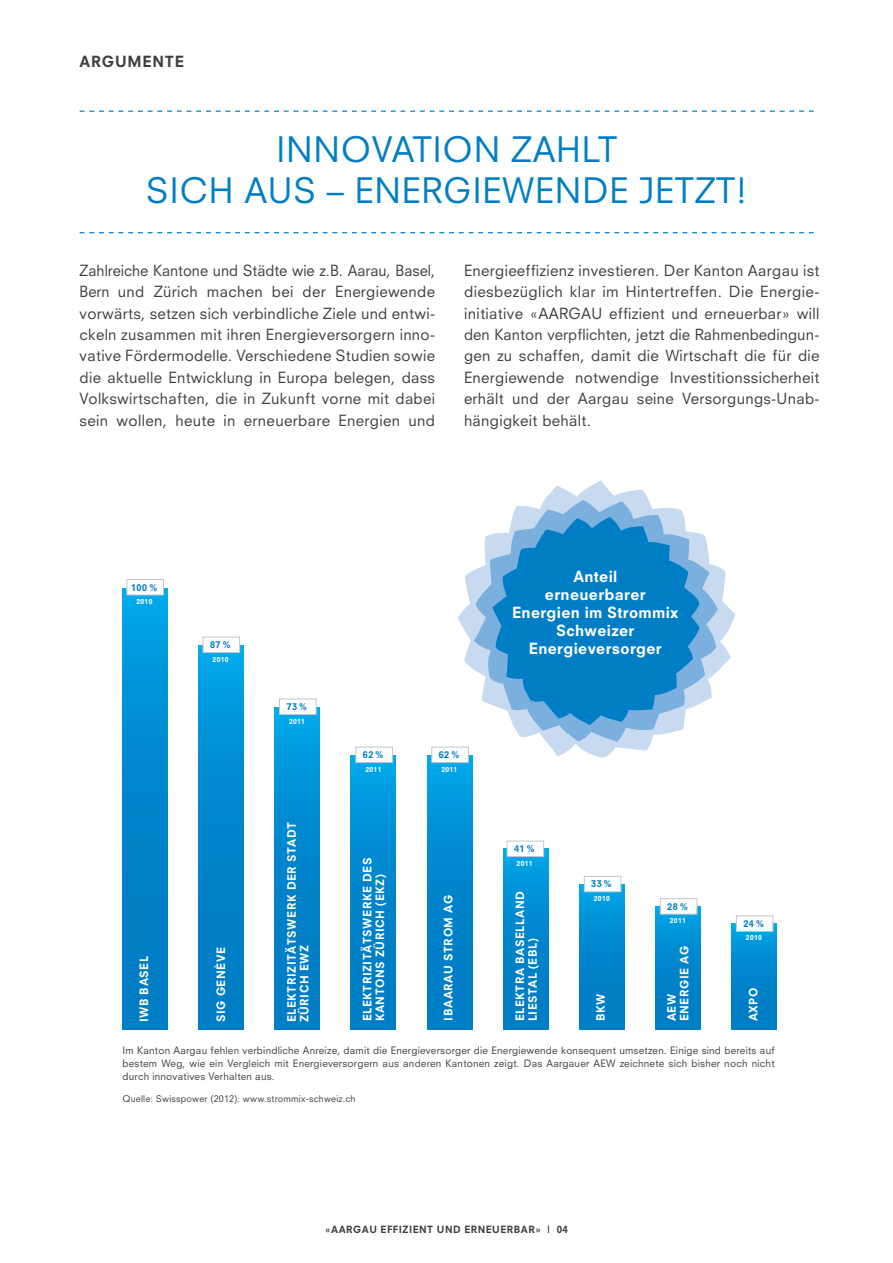
<style>
.page{position:relative;width:893px;height:1263px;background:#fff}
.page>*{position:absolute;margin:0;border:0;box-sizing:border-box;transform-origin:0 0}
.t1{font:34.2px/41.1px "Neuzeit S";letter-spacing:.02em;color:#007ec5;text-align:center}
.t2{font:15px/21.3px "Neuzeit S";letter-spacing:.02em;color:#3e3e3f;text-align:justify}
.t3{font:800 15px/18px "Neuzeit S";letter-spacing:.02em;color:#fff;text-align:center}
.t4{font:800 15px "Neuzeit S";letter-spacing:.05em;color:#3e3e3f}
.t5{font:800 11.25px/12.8px "Neuzeit S";letter-spacing:.05em;color:#fff}
.t6{font:9.9px/12.6px "Neuzeit S";letter-spacing:.02em;color:#3e3e3f;text-align:justify}
.t7{font:800 9.75px "Neuzeit S";letter-spacing:.05em;color:#3e3e3f}
.t8{font:800 9.15px "Neuzeit S";letter-spacing:.05em;color:#007ec5}
.t9{font:9px "Neuzeit S";letter-spacing:.02em;color:#3e3e3f}
.t10{font:800 6.75px "Neuzeit S";letter-spacing:.05em;color:#fff}
</style>
<div class="page">
<svg style="left:80px;top:232px;width:734px;height:1px"></svg>
<svg style="left:80px;top:111px;width:734px;height:1px"></svg>
<div style="left:732px;top:924px;width:45px;height:106px;background:linear-gradient(to bottom,#009ee1,#0076be)"></div>
<div style="left:655px;top:906px;width:45px;height:124px;background:linear-gradient(to bottom,#0fa1df,#0074bf)"></div>
<div style="left:579px;top:884px;width:45px;height:146px;background:linear-gradient(to bottom,#09a0e0,#0075be)"></div>
<div style="left:503px;top:849px;width:45px;height:181px;background:linear-gradient(to bottom,#009ee2,#0075bd)"></div>
<div style="left:427px;top:756px;width:45px;height:274px;background:linear-gradient(to bottom,#049fe1,#0075be)"></div>
<div style="left:351px;top:756px;width:45px;height:274px;background:linear-gradient(to bottom,#049fe1,#0075be)"></div>
<div style="left:275px;top:707px;width:45px;height:323px;background:linear-gradient(to bottom,#009fe2,#0075bd)"></div>
<div style="left:199px;top:645px;width:45px;height:385px;background:linear-gradient(to bottom,#009fe2,#0075bd)"></div>
<div style="left:123px;top:588px;width:44px;height:442px;background:linear-gradient(to bottom,#009fe2,#0075bd)"></div>
<div style="left:127px;top:579px;width:37px;height:16px;background:#fff;border:1px solid #c1c7cb"></div>
<div style="left:203px;top:637px;width:37px;height:16px;background:#fff;border:1px solid #c1c7cb"></div>
<div style="left:279px;top:699px;width:37px;height:16px;background:#fff;border:1px solid #c1c7cb"></div>
<div style="left:356px;top:747px;width:37px;height:16px;background:#fff;border:1px solid #c1c7cb"></div>
<div style="left:432px;top:747px;width:37px;height:16px;background:#fff;border:1px solid #c1c7cb"></div>
<div style="left:507px;top:841px;width:37px;height:16px;background:#fff;border:1px solid #c1c7cb"></div>
<div style="left:584px;top:876px;width:37px;height:16px;background:#fff;border:1px solid #c1c7cb"></div>
<div style="left:660px;top:898px;width:37px;height:16px;background:#fff;border:1px solid #c1c7cb"></div>
<div style="left:736px;top:916px;width:37px;height:15px;background:#fff;border:1px solid #c1c7cb"></div>
<svg style="left:458px;top:480px;width:277px;height:278px"></svg>
<svg style="left:473px;top:500px;width:245px;height:242px"></svg>
<svg style="left:493px;top:517px;width:206px;height:208px;background:#2990cd"></svg>
<p class="t4" style="left:80px;top:53px;width:106px">ARGUMENTE</p>
<h1 class="t1" style="left:146px;top:129px;width:603px">INNOVATION ZAHLT<br>SICH AUS – ENERGIEWENDE JETZT!</h1>
<p class="t2" style="left:80px;top:260px;width:357px">Zahlreiche Kantone und Städte wie z.B. Aarau, Basel, Bern und Zürich machen bei der Energiewende vorwärts, setzen sich verbindliche Ziele und entwi&shy;ckeln zusammen mit ihren Energieversorgern inno&shy;vative Fördermodelle. Verschiedene Studien sowie die aktuelle Entwicklung in Europa belegen, dass Volkswirtschaften, die in Zukunft vorne mit dabei sein wollen, heute in erneuerbare Energien und</p>
<p class="t2" style="left:464px;top:260px;width:357px">Energieeffizienz investieren. Der Kanton Aargau ist diesbezüglich klar im Hintertreffen. Die Energie&shy;initiative «AARGAU effizient und erneuerbar» will den Kanton verpflichten, jetzt die Rahmenbedingun&shy;gen zu schaffen, damit die Wirtschaft die für die Energiewende notwendige Investitionssicherheit erhält und der Aargau seine Versorgungs-Unab&shy;hängigkeit behält.</p>
<p class="t8" style="left:131px;top:582px;width:28px">100%</p>
<p class="t10" style="left:136px;top:597px;width:18px">2010</p>
<p class="t8" style="left:210px;top:639px;width:23px">87%</p>
<p class="t10" style="left:213px;top:655px;width:18px">2010</p>
<p class="t5" style="left:138px;top:1022px;width:68px;rotate:-90deg">IWB BASEL</p>
<p class="t5" style="left:214px;top:1022px;width:77px;rotate:-90deg">SIG GENÈVE</p>
<p class="t8" style="left:286px;top:701px;width:23px">73%</p>
<p class="t10" style="left:289px;top:717px;width:18px">2011</p>
<p class="t5" style="left:285px;top:1022px;width:202px;rotate:-90deg">ELEKTRIZITÄTSWERK DER STADT<br>ZÜRICH EWZ</p>
<p class="t8" style="left:363px;top:749px;width:23px">62%</p>
<p class="t10" style="left:365px;top:765px;width:18px">2011</p>
<p class="t5" style="left:361px;top:1021px;width:165px;rotate:-90deg">ELEKTRIZITÄTSWERKE DES<br>KANTONS ZÜRICH (EKZ)</p>
<p class="t8" style="left:439px;top:749px;width:23px">62%</p>
<p class="t10" style="left:441px;top:765px;width:18px">2011</p>
<p class="t3" style="left:512px;top:567px;width:168px">Anteil<br>erneuerbarer<br>Energien im Strommix<br>Schweizer<br>Energieversorger</p>
<p class="t8" style="left:514px;top:843px;width:23px">41%</p>
<p class="t10" style="left:517px;top:859px;width:18px">2011</p>
<p class="t5" style="left:442px;top:1020px;width:127px;rotate:-90deg">IBAARAU STROM AG</p>
<p class="t5" style="left:513px;top:1021px;width:132px;rotate:-90deg">ELEKTRA BASELLAND<br>LIESTAL (EBL)</p>
<p class="t8" style="left:591px;top:878px;width:23px">33%</p>
<p class="t10" style="left:594px;top:894px;width:18px">2010</p>
<p class="t5" style="left:594px;top:1021px;width:29px;rotate:-90deg">BKW</p>
<p class="t8" style="left:667px;top:901px;width:23px">28%</p>
<p class="t10" style="left:670px;top:917px;width:18px">2011</p>
<p class="t8" style="left:743px;top:918px;width:23px">24%</p>
<p class="t10" style="left:746px;top:934px;width:18px">2010</p>
<p class="t5" style="left:665px;top:1021px;width:77px;rotate:-90deg">AEW<br>ENERGIE AG</p>
<p class="t5" style="left:747px;top:1021px;width:35px;rotate:-90deg">AXPO</p>
<p class="t6" style="left:123px;top:1044px;width:654px">Im Kanton Aargau fehlen verbindliche Anreize, damit die Energieversorger die Energiewende konsequent umsetzen. Einige sind bereits auf bestem Weg, wie ein Vergleich mit Energieversorgern aus anderen Kantonen zeigt. Das Aargauer AEW zeichnete sich bisher noch nicht durch innovatives Verhalten aus.</p>
<p class="t9" style="left:123px;top:1093px;width:235px">Quelle: Swisspower (2012): www.strommix-schweiz.ch</p>
<p class="t7" style="left:325px;top:1223px;width:244px">«AARGAU EFFIZIENT UND ERNEUERBAR» | 04</p>
</div>
